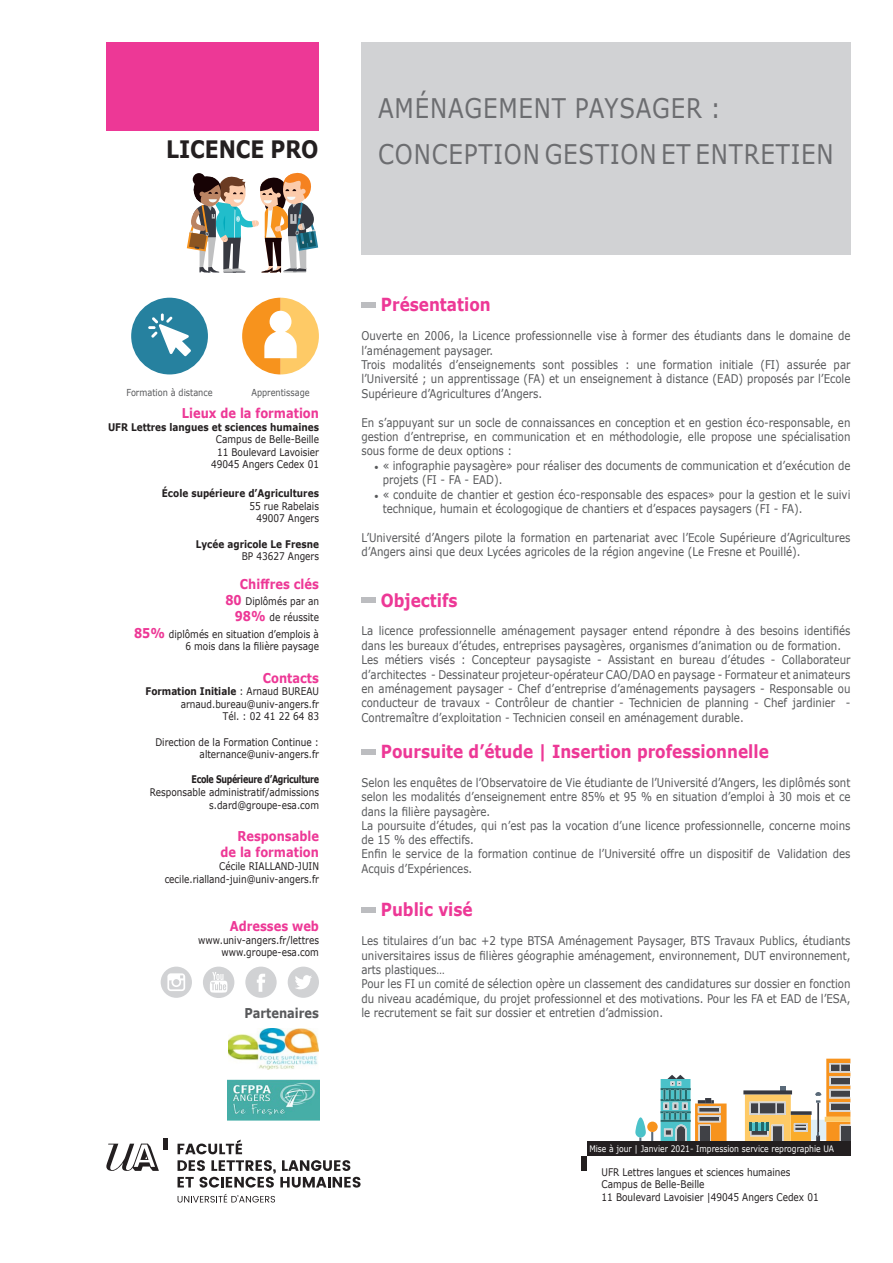
<style>
.page{position:relative;width:893px;height:1263px;background:#fff}
.page>*{position:absolute;margin:0;border:0;box-sizing:border-box;transform-origin:0 0}
.t1{font:27px/46.5px "Verdana";letter-spacing:.035em;color:#6c6d70;scale:.85 1}
.t2{font:700 24px "Verdana";letter-spacing:-.005em;color:#231f20;scale:.85 1}
.t3{font:700 18px "Verdana";color:#ed3896;scale:.85 1}
.t4{font:700 13.5px "Verdana";color:#ed3896;scale:.85 1}
.t5{font:700 13.5px "Verdana";color:#57585a;scale:.85 1}
.t6{font:12px/14.4px "Verdana";color:#57585a;scale:.85 1}
.t7{font:10.5px "Verdana";color:#231f20;scale:.85 1}
.t8{font:700 10.5px "Verdana";color:#231f20;scale:.85 1}
.t9{font:700 10.5px "Verdana";letter-spacing:-.04em;color:#231f20;scale:.76 1}
.t10{font:9.6px "Verdana";color:#57585a;scale:.85 1}
.t11{font:9px "Verdana";color:#fff;scale:.85 1}
.s1{font-weight:700;font-size:13.5px;color:#ed3896}
.s2{font-weight:400}
.s3{font-family:"Minion Pro"}
</style>
<div class="page">
<div style="left:361px;top:43px;width:489px;height:212px;background:#d1d2d4"></div>
<div style="left:106px;top:43px;width:213px;height:88px;background:#ed3896"></div>
<div style="left:581px;top:1156px;width:6px;height:14px;background:#231f20"></div>
<svg style="left:617px;top:1059px;width:233px;height:83px"></svg>
<div style="left:841px;top:1126px;width:9px;height:15px;background:#404146"></div>
<div style="left:587px;top:1142px;width:263px;height:14px;background:#231f20"></div>
<div style="left:361px;top:302px;width:15px;height:6px;background:#bcbdc0"></div>
<div style="left:361px;top:598px;width:15px;height:5px;background:#bcbdc0"></div>
<div style="left:361px;top:749px;width:15px;height:5px;background:#bcbdc0"></div>
<div style="left:361px;top:907px;width:15px;height:6px;background:#bcbdc0"></div>
<svg style="left:161px;top:966px;width:31px;height:32px"></svg>
<svg style="left:203px;top:966px;width:31px;height:32px"></svg>
<svg style="left:245px;top:966px;width:32px;height:32px"></svg>
<svg style="left:288px;top:966px;width:31px;height:32px"></svg>
<svg style="left:187px;top:172px;width:131px;height:101px"></svg>
<img style="left:228px;top:1029px;width:91px;height:40px">
<img style="left:227px;top:1080px;width:92px;height:40px">
<svg style="left:242px;top:298px;width:77px;height:76px"></svg>
<div style="left:131px;top:298px;width:77px;height:76px;background:#26819f;border-radius:50%"></div>
<svg style="left:148px;top:313px;width:43px;height:43px"></svg>
<svg style="left:178px;top:1139px;width:64px;height:15px"></svg>
<svg style="left:178px;top:1160px;width:183px;height:27px"></svg>
<div style="left:163px;top:1138px;width:5px;height:11px;background:#231f20"></div>
<svg style="left:178px;top:1194px;width:97px;height:8px"></svg>
<svg style="left:106px;top:1143px;width:53px;height:28px"></svg>
<p class="t2" style="left:166px;top:132px;width:181px">LICENCE PRO</p>
<p class="t1" style="left:378px;top:84px;width:537px">AMÉNAGEMENT PAYSAGER :<br>CONCEPTION GESTION ET ENTRETIEN</p>
<p class="t10" style="left:127px;top:386px;width:103px">Formation à distance</p>
<p class="t10" style="left:251px;top:386px;width:70px">Apprentissage</p>
<p class="t4" style="left:182px;top:404px;width:163px">Lieux de la formation</p>
<p class="t8" style="left:108px;top:419px;width:250px">UFR Lettres langues et sciences humaines</p>
<p class="t7" style="left:216px;top:432px;width:123px">Campus de Belle-Beille</p>
<p class="t7" style="left:217px;top:445px;width:121px">11 Boulevard Lavoisier</p>
<p class="t7" style="left:211px;top:457px;width:129px">49045 Angers Cedex 01</p>
<p class="t8" style="left:162px;top:486px;width:186px">École supérieure d’Agricultures</p>
<p class="t7" style="left:249px;top:499px;width:83px">55 rue Rabelais</p>
<p class="t7" style="left:256px;top:511px;width:75px">49007 Angers</p>
<p class="t8" style="left:196px;top:536px;width:146px">Lycée agricole Le Fresne</p>
<p class="t7" style="left:242px;top:549px;width:92px">BP 43627 Angers</p>
<p class="t4" style="left:240px;top:575px;width:94px">Chiffres clés</p>
<p class="t7" style="left:225px;top:594px;width:112px"><span class="s1">80</span> Diplômés par an</p>
<p class="t7" style="left:235px;top:610px;width:101px"><span class="s1">98%</span> de réussite</p>
<p class="t7" style="left:134px;top:627px;width:219px"><span class="s1">85%</span> diplômés en situation d’emplois à</p>
<p class="t7" style="left:185px;top:639px;width:159px">6 mois dans la filière paysage</p>
<p class="t4" style="left:263px;top:668px;width:67px">Contacts</p>
<p class="t8" style="left:146px;top:684px;width:206px">Formation Initiale <span class="s2">: Arnaud BUREAU</span></p>
<p class="t7" style="left:181px;top:697px;width:164px">arnaud.bureau@univ-angers.fr</p>
<p class="t7" style="left:223px;top:709px;width:115px">Tél. : 02 41 22 64 83</p>
<p class="t7" style="left:155px;top:735px;width:194px">Direction de la Formation Continue :</p>
<p class="t7" style="left:200px;top:747px;width:142px">alternance@univ-angers.fr</p>
<p class="t9" style="left:192px;top:772px;width:169px">Ecole Supérieure d’Agriculture</p>
<p class="t7" style="left:150px;top:785px;width:200px">Responsable administratif/admissions</p>
<p class="t7" style="left:209px;top:798px;width:131px">s.dard@groupe-esa.com</p>
<p class="t4" style="left:237px;top:827px;width:97px">Responsable</p>
<p class="t4" style="left:220px;top:843px;width:117px">de la formation</p>
<p class="t7" style="left:219px;top:859px;width:119px">Cécile RIALLAND-JUIN</p>
<p class="t7" style="left:165px;top:871px;width:183px">cecile.rialland-juin@univ-angers.fr</p>
<p class="t4" style="left:230px;top:917px;width:106px">Adresses web</p>
<p class="t7" style="left:198px;top:933px;width:144px">www.univ-angers.fr/lettres</p>
<p class="t7" style="left:221px;top:945px;width:116px">www.groupe-esa.com</p>
<p class="t5" style="left:244px;top:1003px;width:89px">Partenaires</p>
<p class="t3" style="left:381px;top:292px;width:131px">Présentation</p>
<p class="t6" style="left:361px;top:329px;width:577px">Ouverte en 2006, la Licence professionnelle vise à former des étudiants dans le domaine de l’aménagement paysager.</p>
<p class="t6" style="left:361px;top:357px;width:577px;text-align:justify">Trois modalités d’enseignements sont possibles : une formation initiale (FI) assurée par l’Université ; un apprentissage (FA) et un enseignement à distance (EAD) proposés par l’Ecole Supérieure d’Agricultures d’Angers.</p>
<p class="t6" style="left:361px;top:415px;width:577px;text-align:justify">En s’appuyant sur un socle de connaissances en conception et en gestion éco-responsable, en gestion d’entreprise, en communication et en méthodologie, elle propose une spécialisation sous forme de deux options :</p>
<p class="t6" style="left:383px;top:458px;width:552px;text-indent:-9px"><span class="s3">•</span> « infographie paysagère» pour réaliser des documents de communication et d’exécution de projets (FI - FA - EAD).</p>
<p class="t6" style="left:383px;top:487px;width:552px;text-indent:-9px"><span class="s3">•</span> « conduite de chantier et gestion éco-responsable des espaces» pour la gestion et le suivi technique, humain et écologogique de chantiers et d’espaces paysagers (FI - FA).</p>
<p class="t6" style="left:361px;top:530px;width:577px">L’Université d’Angers pilote la formation en partenariat avec l’Ecole Supérieure d’Agricultures d’Angers ainsi que deux Lycées agricoles de la région angevine (Le Fresne et Pouillé).</p>
<p class="t3" style="left:381px;top:587px;width:92px">Objectifs</p>
<p class="t6" style="left:361px;top:624px;width:577px">La licence professionnelle aménagement paysager entend répondre à des besoins identifiés dans les bureaux d’études, entreprises paysagères, organismes d’animation ou de formation.</p>
<p class="t6" style="left:361px;top:653px;width:577px;text-align:justify">Les métiers visés : Concepteur paysagiste - Assistant en bureau d’études - Collaborateur d’architectes - Dessinateur projeteur-opérateur CAO/DAO en paysage - Formateur et animateurs en aménagement paysager - Chef d’entreprise d’aménagements paysagers - Responsable ou conducteur de travaux - Contrôleur de chantier - Technicien de planning - Chef jardinier - Contremaître d’exploitation - Technicien conseil en aménagement durable.</p>
<p class="t3" style="left:381px;top:739px;width:458px">Poursuite d’étude | Insertion professionnelle</p>
<p class="t6" style="left:361px;top:775px;width:577px;text-align:justify">Selon les enquêtes de l’Observatoire de Vie étudiante de l’Université d’Angers, les diplômés sont selon les modalités d’enseignement entre 85% et 95 % en situation d’emploi à 30 mois et ce dans la filière paysagère.</p>
<p class="t6" style="left:361px;top:818px;width:577px">La poursuite d’études, qui n’est pas la vocation d’une licence professionnelle, concerne moins de 15 % des effectifs.</p>
<p class="t6" style="left:361px;top:847px;width:577px">Enfin le service de la formation continue de l’Université offre un dispositif de Validation des<br>Acquis d’Expériences.</p>
<p class="t3" style="left:381px;top:897px;width:110px">Public visé</p>
<p class="t6" style="left:361px;top:933px;width:577px;text-align:justify">Les titulaires d’un bac +2 type BTSA Aménagement Paysager, BTS Travaux Publics, étudiants universitaires issus de filières géographie aménagement, environnement, DUT environnement, arts plastiques…</p>
<p class="t6" style="left:361px;top:977px;width:577px;text-align:justify">Pour les FI un comité de sélection opère un classement des candidatures sur dossier en fonction du niveau académique, du projet professionnel et des motivations. Pour les FA et EAD de l’ESA, le recrutement se fait sur dossier et entretien d’admission.</p>
<p class="t11" style="left:589px;top:1143px;width:290px">Mise à jour | Janvier 2021- Impression service reprographie UA</p>
<p class="t7" style="left:601px;top:1165px;width:224px">UFR Lettres langues et sciences humaines</p>
<p class="t7" style="left:601px;top:1177px;width:123px">Campus de Belle-Beille</p>
<p class="t7" style="left:601px;top:1190px;width:257px">11 Boulevard Lavoisier |49045 Angers Cedex 01</p>
</div>
